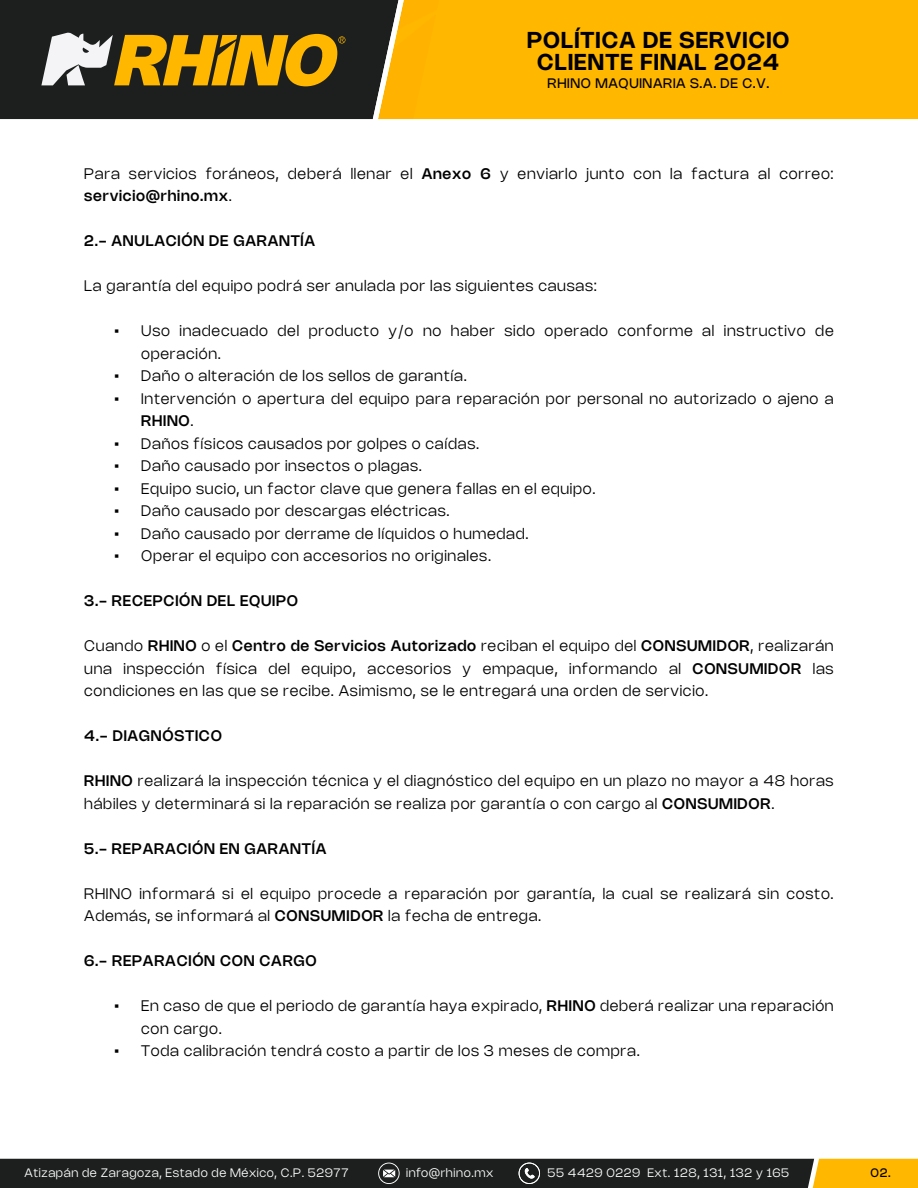
<style>
.page{position:relative;width:918px;height:1188px;background:#fff}
.page>*{position:absolute;margin:0;border:0;box-sizing:border-box;transform-origin:0 0}
.t1{font:600 22.5px/23px "Nohemi";letter-spacing:.05em;color:#000;text-align:center}
.t2{font:300 15px/22.5px "Nohemi";letter-spacing:.05em;color:#000}
.t3{font:500 15px "Nohemi";letter-spacing:.05em;color:#000}
.t4{font:13.5px "Nohemi";letter-spacing:.05em;color:#000}
.t5{font:300 12px "Nohemi";letter-spacing:.05em;color:#fff}
.t6{font:12px "Nohemi";color:#000}
.s1{font-weight:500}
.s2{font-family:"Times New Roman";font-weight:400}
</style>
<div class="page">
<div style="left:439px;top:0;width:479px;height:119px;background:#ffb700"></div>
<div style="left:0;top:0;width:373px;height:119px;background:#1c1f1e"></div>
<svg style="left:373px;top:0;width:66px;height:119px;background:#d39d1a"></svg>
<svg style="left:41px;top:32px;width:304px;height:54px;background:#a4832e"></svg>
<svg style="left:0;top:1159px;width:918px;height:29px;background:#37321d"></svg>
<h1 class="t1" style="left:527px;top:28px;width:264px">POLÍTICA DE SERVICIO<br>CLIENTE FINAL 2024</h1>
<p class="t4" style="left:548px;top:75px;width:223px">RHINO MAQUINARIA S.A. DE C.V.</p>
<p class="t2" style="left:84px;top:162px;width:751px">Para servicios foráneos, deberá llenar el <span class="s1">Anexo 6</span> y enviarlo junto con la factura al correo: <span class="s1">servicio@rhino.mx</span>.</p>
<p class="t3" style="left:84px;top:232px;width:232px">2.- ANULACIÓN DE GARANTÍA</p>
<p class="t2" style="left:84px;top:275px;width:514px">La garantía del equipo podrá ser anulada por las siguientes causas:</p>
<p class="t2" style="left:141px;top:320px;width:694px;text-indent:-27px"><span class="s2">▪</span> Uso inadecuado del producto y/o no haber sido operado conforme al instructivo de operación.</p>
<p class="t2" style="left:114px;top:365px;width:354px"><span class="s2">▪</span> Daño o alteración de los sellos de garantía.</p>
<p class="t2" style="left:141px;top:387px;width:694px;text-indent:-27px"><span class="s2">▪</span> Intervención o apertura del equipo para reparación por personal no autorizado o ajeno a<br><span class="s1">RHINO</span>.</p>
<p class="t2" style="left:114px;top:432px;width:367px"><span class="s2">▪</span> Daños físicos causados por golpes o caídas.</p>
<p class="t2" style="left:114px;top:455px;width:309px"><span class="s2">▪</span> Daño causado por insectos o plagas.</p>
<p class="t2" style="left:114px;top:477px;width:483px"><span class="s2">▪</span> Equipo sucio, un factor clave que genera fallas en el equipo.</p>
<p class="t2" style="left:114px;top:500px;width:337px"><span class="s2">▪</span> Daño causado por descargas eléctricas.</p>
<p class="t2" style="left:114px;top:522px;width:416px"><span class="s2">▪</span> Daño causado por derrame de líquidos o humedad.</p>
<p class="t2" style="left:114px;top:545px;width:378px"><span class="s2">▪</span> Operar el equipo con accesorios no originales.</p>
<p class="t3" style="left:84px;top:592px;width:215px">3.- RECEPCIÓN DEL EQUIPO</p>
<p class="t2" style="left:84px;top:635px;width:751px;text-align:justify">Cuando <span class="s1">RHINO</span> o el <span class="s1">Centro de Servicios Autorizado</span> reciban el equipo del <span class="s1">CONSUMIDOR</span>, realizarán una inspección física del equipo, accesorios y empaque, informando al <span class="s1">CONSUMIDOR</span> las condiciones en las que se recibe. Asimismo, se le entregará una orden de servicio.</p>
<p class="t3" style="left:84px;top:727px;width:139px">4.- DIAGNÓSTICO</p>
<p class="t2" style="left:84px;top:770px;width:751px"><span class="s1">RHINO</span> realizará la inspección técnica y el diagnóstico del equipo en un plazo no mayor a 48 horas hábiles y determinará si la reparación se realiza por garantía o con cargo al <span class="s1">CONSUMIDOR</span>.</p>
<p class="t3" style="left:84px;top:839px;width:244px">5.- REPARACIÓN EN GARANTÍA</p>
<p class="t2" style="left:84px;top:882px;width:751px">RHINO informará si el equipo procede a reparación por garantía, la cual se realizará sin costo.<br>Además, se informará al <span class="s1">CONSUMIDOR</span> la fecha de entrega.</p>
<p class="t3" style="left:84px;top:952px;width:234px">6.- REPARACIÓN CON CARGO</p>
<p class="t2" style="left:141px;top:995px;width:694px;text-indent:-27px"><span class="s2">▪</span> En caso de que el periodo de garantía haya expirado, <span class="s1">RHINO</span> deberá realizar una reparación con cargo.</p>
<p class="t2" style="left:114px;top:1040px;width:527px"><span class="s2">▪</span> Toda calibración tendrá costo a partir de los 3 meses de compra.</p>
<p class="t5" style="left:25px;top:1165px;width:326px">Atizapán de Zaragoza, Estado de México, C.P. 52977</p>
<p class="t5" style="left:406px;top:1165px;width:89px">info@rhino.mx</p>
<p class="t5" style="left:548px;top:1165px;width:243px">55 4429 0229 Ext. 128, 131, 132 y 165</p>
<p class="t6" style="left:871px;top:1166px;width:22px">02.</p>
</div>
